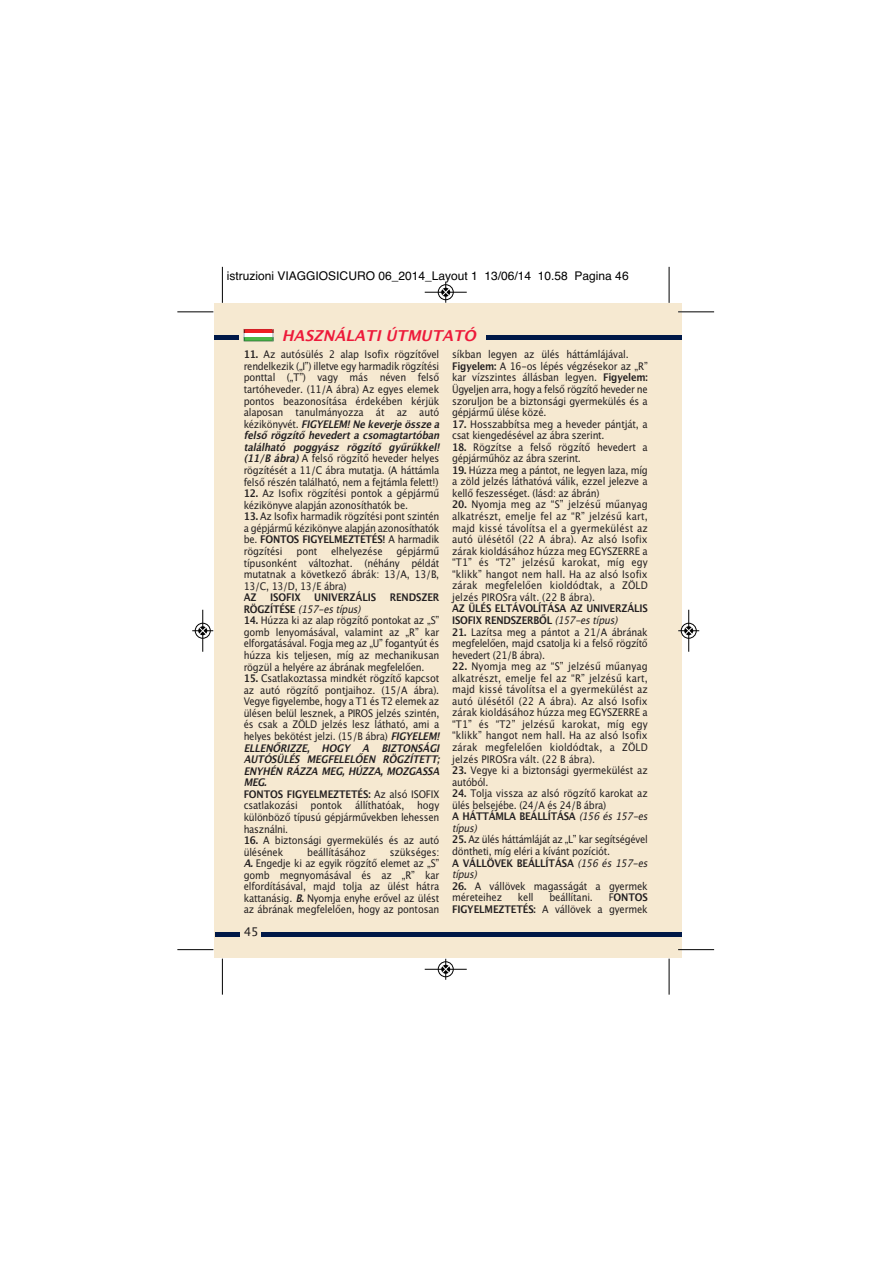
<style>
.page{position:relative;width:893px;height:1263px;background:#fff}
.page>*{position:absolute;margin:0;border:0;box-sizing:border-box;transform-origin:0 0}
.t1{font:italic 700 15px "Lucida Grande";color:#ed1a3a}
.t2{font:12px "Helvetica";color:#000}
.t3{font:12px "Lucida Grande";color:#231f20}
.t4{font:10.5px/11.6px "Lucida Grande";letter-spacing:-.015em;color:#231f20;scale:.9 1}
.t5{font:700 10.5px/11.6px "Lucida Grande";letter-spacing:-.02em;color:#231f20;scale:.9 1}
.t6{font:italic 10.5px "Lucida Grande";color:#231f20;scale:.9 1}
.s1{font-weight:700}
.s2{font-weight:700;font-style:italic}
.s3{font-weight:700;font-style:normal}
.s4{font-weight:400;font-style:italic}
.s5{font-style:italic}
.s6{font-weight:400}
</style>
<div class="page">
<div style="left:661px;top:303px;width:20px;height:655px;background:#f6e9d1"></div>
<hr style="left:661px;top:932px;width:20px;height:4px;background:#001948">
<hr style="left:661px;top:335px;width:20px;height:4px;background:#001948">
<div style="left:214px;top:303px;width:464px;height:655px;background:#f6e9d1"></div>
<hr style="left:214px;top:932px;width:25px;height:4px;background:#001948">
<hr style="left:261px;top:932px;width:417px;height:4px;background:#001948">
<hr style="left:486px;top:335px;width:192px;height:4px;background:#001948">
<svg style="left:244px;top:329px;width:29px;height:13px"></svg>
<hr style="left:214px;top:335px;width:25px;height:4px;background:#001948">
<hr style="left:678px;top:311px;width:36px;height:1px;background:#fff">
<hr style="left:222px;top:267px;width:1px;height:36px;background:#000">
<hr style="left:177px;top:312px;width:36px;height:1px;background:#000">
<hr style="left:668px;top:267px;width:1px;height:36px;background:#000">
<hr style="left:678px;top:312px;width:36px;height:1px;background:#000">
<hr style="left:222px;top:959px;width:1px;height:36px;background:#000">
<hr style="left:177px;top:949px;width:36px;height:1px;background:#000">
<hr style="left:668px;top:959px;width:1px;height:36px;background:#000">
<hr style="left:678px;top:949px;width:36px;height:1px;background:#000">
<div style="left:438px;top:284px;width:15px;height:16px;border:1px solid #fff;border-radius:50%"></div>
<hr style="left:424px;top:292px;width:42px;height:1px;background:#000">
<div style="left:438px;top:285px;width:15px;height:15px;border:1px solid #000;border-radius:50%"></div>
<svg style="left:442px;top:282px;width:7px;height:21px"></svg>
<div style="left:438px;top:961px;width:15px;height:16px;border:1px solid #fff;border-radius:50%"></div>
<hr style="left:424px;top:969px;width:42px;height:1px;background:#000">
<div style="left:438px;top:962px;width:15px;height:15px;border:1px solid #000;border-radius:50%"></div>
<svg style="left:442px;top:959px;width:7px;height:21px"></svg>
<div style="left:195px;top:623px;width:16px;height:16px;border:1px solid #fff;border-radius:50%"></div>
<hr style="left:202px;top:610px;width:1px;height:42px;background:#000">
<div style="left:195px;top:623px;width:15px;height:15px;border:1px solid #000;border-radius:50%"></div>
<svg style="left:192px;top:627px;width:21px;height:8px"></svg>
<div style="left:680px;top:623px;width:16px;height:16px;border:1px solid #fff;border-radius:50%"></div>
<hr style="left:688px;top:610px;width:1px;height:42px;background:#000">
<div style="left:681px;top:623px;width:15px;height:15px;border:1px solid #000;border-radius:50%"></div>
<svg style="left:678px;top:627px;width:21px;height:8px"></svg>
<p class="t2" style="left:227px;top:272px;width:403px">istruzioni VIAGGIOSICURO 06_2014_Layout 1 13/06/14 10.58 Pagina 46</p>
<h1 class="t1" style="left:282px;top:329px;width:195px">HASZNÁLATI ÚTMUTATÓ</h1>
<p class="t4" style="left:244px;top:350px;width:221px"><span class="s1">11.</span> Az autósülés 2 alap Isofix rögzítővel rendelkezik („I”) illetve egy harmadik rögzítési ponttal („T”) vagy más néven felső tartóheveder. (11/A ábra) Az egyes elemek pontos beazonosítása érdekében kérjük alaposan tanulmányozza át az autó k é z i k ö n yv é t . <span class="s2">FIGYELEM! Ne keverje össze a felső rögzítő hevedert a csomagtartóban található poggyász rögzítő gyűrűkkel! (11/B ábra)</span> A felső rögzítő heveder helyes rögzítését a 11/C ábra mutatja. (A háttámla felső részén található, nem a fejtámla felett!)</p>
<p class="t4" style="left:244px;top:488px;width:219px"><span class="s1">12.</span> Az Isofix rögzítési pontok a gépjármű kézikönyve alapján azonosíthatók be.</p>
<p class="t4" style="left:244px;top:512px;width:219px;text-align:justify"><span class="s1">13.</span> Az Isofix harmadik rögzítési pont szintén a gépjármű kézikönyve alapján azonosíthatók be. <span class="s1">FONTOS FIGYELMEZTETÉS!</span> A harmadik rögzítési</p>
<p class="t4" style="left:244px;top:546px;width:219px;text-align:justify;text-indent:153px">gépjármű típusonként változhat. (néhány példát mutatnak a következő ábrák: 13/A, 13/B, 13/C, 13/D, 13/E ábra)</p>
<p class="t5" style="left:244px;top:592px;width:16px">AZ</p>
<p class="t5" style="left:270px;top:592px;width:35px">ISOFIX</p>
<p class="t5" style="left:314px;top:592px;width:70px">UNIVERZÁLIS</p>
<p class="t5" style="left:390px;top:592px;width:57px">RENDSZER</p>
<p class="t6" style="left:244px;top:605px;width:134px"><span class="s3">RÖGZÍTÉSE</span> (157-es típus)</p>
<p class="t4" style="left:244px;top:616px;width:219px;text-align:justify"><span class="s1">14.</span> Húzza ki az alap rögzítő pontokat az „S” gomb lenyomásával, valamint az „R” kar elforgatásával. Fogja meg az „U” fogantyút és húzza kis teljesen, míg az mechanikusan rögzül a helyére az ábrának megfelelően.</p>
<p class="t4" style="left:244px;top:673px;width:221px"><span class="s1">15.</span> Csatlakoztassa mindkét rögzítő kapcsot az autó rögzítő pontjaihoz. (15/A ábra).<br>Vegye figyelembe, hogy a T1 és T2 elemek az ülésen belül lesznek, a PIROS jelzés szintén, és csak a ZÖLD jelzés lesz látható, ami a helyes bekötést jelzi. (15/B ábra) <span class="s2">FIGYELEM!<br>ELLENŐRIZZE, HOGY A BIZTONSÁGI AUTÓSÜLÉS MEGFELELŐEN RÖGZÍTETT; ENYHÉN RÁZZA MEG, HÚZZA, MOZGASSA MEG.<br></span><span class="s1">FONTOS FIGYELMEZTETÉS:</span> Az alsó ISOFIX csatlakozási pontok állíthatóak, hogy különböző típusú gépjárművekben lehessen használni.</p>
<p class="t4" style="left:244px;top:835px;width:219px"><span class="s1">16.</span> A biztonsági gyermekülés és az autó ülésének</p>
<p class="t4" style="left:296px;top:546px;width:25px">pont</p>
<p class="t4" style="left:331px;top:546px;width:59px">elhelyezése</p>
<p class="t4" style="left:244px;top:847px;width:219px;text-align:justify;text-indent:146px">szükséges:<br><span class="s2">A.</span> Engedje ki az egyik rögzítő elemet az „S” gomb megnyomásával és az „R” kar elfordításával, majd tolja az ülést hátra kattanásig. <span class="s2">B.</span> Nyomja enyhe erővel az ülést az ábrának megfelelően, hogy az pontosan</p>
<p class="t4" style="left:307px;top:847px;width:67px">beállításához</p>
<p class="t3" style="left:244px;top:927px;width:17px">45</p>
<p class="t4" style="left:452px;top:350px;width:219px">síkban legyen az ülés háttámlájával.<br><span class="s1">Figyelem:</span> A 16-os lépés végzésekor az „R” kar vízszintes állásban legyen. <span class="s1">Figyelem:<br></span>Ügyeljen arra, hogy a felső rögzítő heveder ne szoruljon be a biztonsági gyermekülés és a gépjármű ülése közé.</p>
<p class="t4" style="left:452px;top:419px;width:219px"><span class="s1">17.</span> Hosszabbítsa meg a heveder pántját, a csat kiengedésével az ábra szerint.</p>
<p class="t4" style="left:452px;top:442px;width:219px"><span class="s1">18.</span> Rögzítse a felső rögzítő hevedert a gépjárműhöz az ábra szerint.</p>
<p class="t4" style="left:452px;top:465px;width:219px;text-align:justify"><span class="s1">19.</span> Húzza meg a pántot, ne legyen laza, míg a zöld jelzés láthatóvá válik, ezzel jelezve a kellő feszességet. (lásd: az ábrán)</p>
<p class="t4" style="left:452px;top:500px;width:219px;text-align:justify"><span class="s1">20.</span> Nyomja meg az “S” jelzésű műanyag alkatrészt, emelje fel az “R” jelzésű kart, majd kissé távolítsa el a gyermekülést az autó ülésétől (22 A ábra). Az alsó Isofix zárak kioldásához húzza meg EGYSZERRE a “T1” és “T2” jelzésű karokat, míg egy “klikk” hangot nem hall. Ha az alsó Isofix zárak megfelelően kioldódtak, a ZÖLD jelzés PIROSra vált. (22 B ábra).</p>
<p class="t5" style="left:452px;top:604px;width:219px">AZ ÜLÉS ELTÁVOLÍTÁSA AZ UNIVERZÁLIS<br>ISOFIX RENDSZERBŐL <span class="s4">(157-es típus)</span></p>
<p class="t4" style="left:452px;top:627px;width:219px;text-align:justify"><span class="s1">21.</span> Lazítsa meg a pántot a 21/A ábrának megfelelően, majd csatolja ki a felső rögzítő hevedert (21/B ábra).</p>
<p class="t4" style="left:452px;top:661px;width:219px;text-align:justify"><span class="s1">22.</span> Nyomja meg az “S” jelzésű műanyag alkatrészt, emelje fel az “R” jelzésű kart, majd kissé távolítsa el a gyermekülést az autó ülésétől (22 A ábra). Az alsó Isofix zárak kioldásához húzza meg EGYSZERRE a “T1” és “T2” jelzésű karokat, míg egy “klikk” hangot nem hall. Ha az alsó Isofix zárak megfelelően kioldódtak, a ZÖLD jelzés PIROSra vált. (22 B ábra).</p>
<p class="t4" style="left:452px;top:765px;width:219px"><span class="s1">23.</span> Vegye ki a biztonsági gyermekülést az autóból.</p>
<p class="t4" style="left:452px;top:788px;width:221px"><span class="s1">24.</span> Tolja vissza az alsó rögzítő karokat az ülés belsejébe. (24/A és 24/B ábra)<br><span class="s1">A HÁTTÁMLA BEÁLLÍTÁSA</span> <span class="s5">(156 és 157-es típus)</span></p>
<p class="t4" style="left:452px;top:835px;width:221px"><span class="s1">25.</span> Az ülés háttámláját az „L” kar segítségével döntheti, míg eléri a kívánt pozíciót.<br><span class="s1">A VÁLLÖVEK BEÁLLÍTÁSA</span> <span class="s5">(156 és 157-es típus)</span></p>
<p class="t4" style="left:452px;top:881px;width:219px"><span class="s1">26.</span> A vállövek magasságát a gyermek méreteihez</p>
<p class="t4" style="left:518px;top:892px;width:19px">kell</p>
<p class="t4" style="left:549px;top:892px;width:50px">beállítani.</p>
<p class="t5" style="left:452px;top:892px;width:219px;text-align:right"><span class="s6">F</span>ONTOS<br>FIGYELMEZTETÉS: <span class="s6">A vállövek a gyermek</span></p>
</div>
